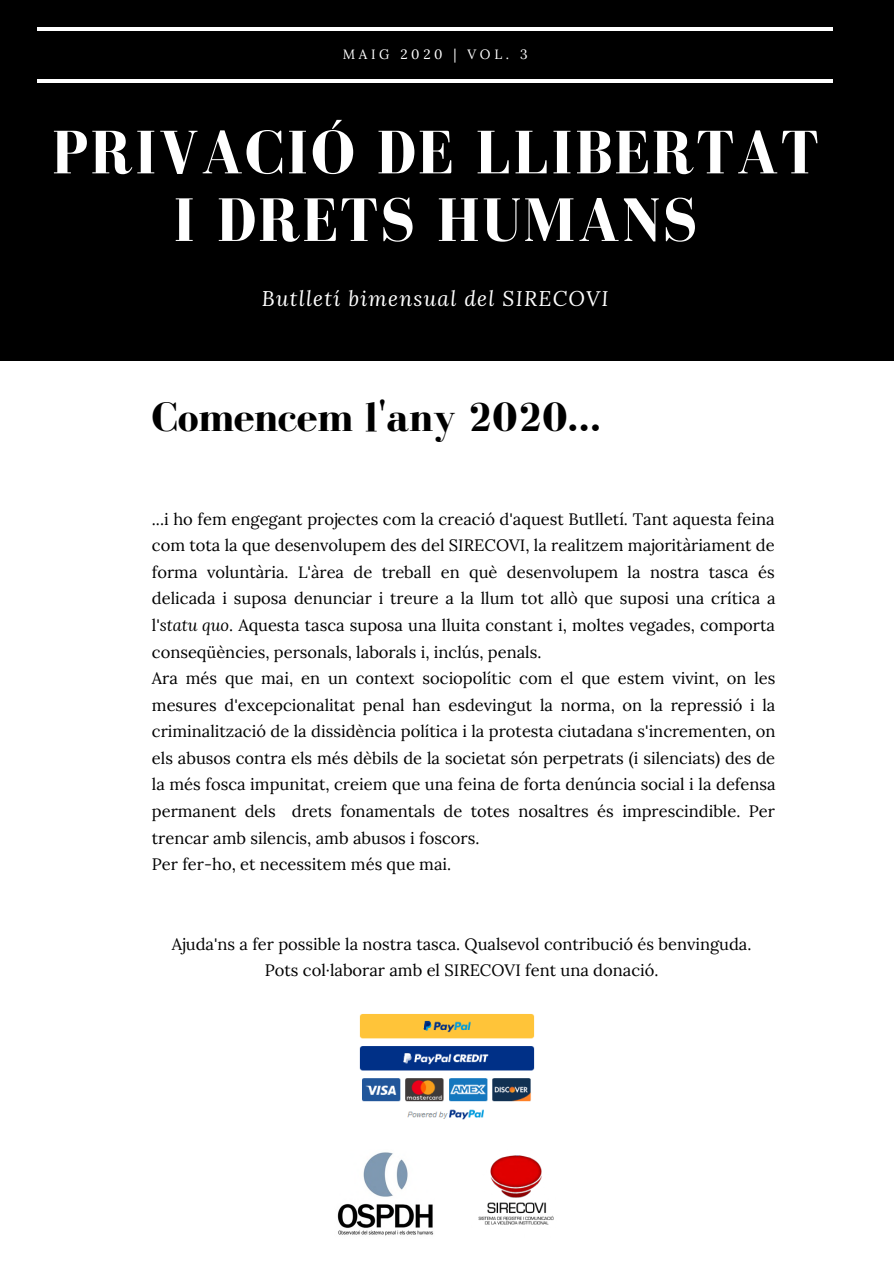
<style>
.page{position:relative;width:894px;height:1264px;background:#fff}
.page>*{position:absolute;margin:0;border:0;box-sizing:border-box;transform-origin:0 0}
.t1{font:700 63px/67.5px "Bodoni FLF";letter-spacing:.03em;color:#fff;text-align:center}
.t2{font:700 42.15px "Bodoni FLF";color:#000}
.t3{font:italic 21px "Lora";letter-spacing:.06em;color:#fff}
.t4{font:16.5px/26.5px "Lora";color:#000}
.t5{font:13.5px "Lora";letter-spacing:.27em;color:#fff}
.s1{font-style:italic}
</style>
<div class="page">
<div style="left:0;top:0;width:893px;height:361px;background:#000"></div>
<hr style="left:38px;top:79px;width:795px;height:3px;background:#fff">
<hr style="left:38px;top:27px;width:795px;height:3px;background:#fff">
<img style="left:478px;top:1155px;width:76px;height:70px">
<img style="left:337px;top:1152px;width:97px;height:84px">
<img style="left:359px;top:1014px;width:176px;height:106px">
<p class="t5" style="left:343px;top:45px;width:186px">MAIG 2020 | VOL. 3</p>
<h1 class="t1" style="left:52px;top:118px;width:768px">PRIVACIÓ DE LLIBERTAT<br>I DRETS HUMANS</h1>
<p class="t3" style="left:262px;top:284px;width:348px">Butlletí bimensual del SIRECOVI</p>
<h2 class="t2" style="left:152px;top:394px;width:451px">Comencem l'any 2020...</h2>
<p class="t4" style="left:152px;top:505px;width:625px">...i ho fem engegant projectes com la creació d'aquest Butlletí. Tant aquesta feina com tota la que desenvolupem des del SIRECOVI, la realitzem majoritàriament de forma voluntària. L'àrea de treball en què desenvolupem la nostra tasca és delicada i suposa denunciar i treure a la llum tot allò que suposi una crítica a l'<span class="s1">statu quo</span>. Aquesta tasca suposa una lluita constant i, moltes vegades, comporta conseqüències, personals, laborals i, inclús, penals.<br>Ara més que mai, en un context sociopolític com el que estem vivint, on les mesures d'excepcionalitat penal han esdevingut la norma, on la repressió i la criminalització de la dissidència política i la protesta ciutadana s'incrementen, on els abusos contra els més dèbils de la societat són perpetrats (i silenciats) des de la més fosca impunitat, creiem que una feina de forta denúncia social i la defensa permanent dels drets fonamentals de totes nosaltres és imprescindible. Per trencar amb silencis, amb abusos i foscors.<br>Per fer-ho, et necessitem més que mai.</p>
<p class="t4" style="left:172px;top:930px;width:581px;text-align:center">Ajuda'ns a fer possible la nostra tasca. Qualsevol contribució és benvinguda.<br>Pots col·laborar amb el SIRECOVI fent una donació.</p>
</div>
